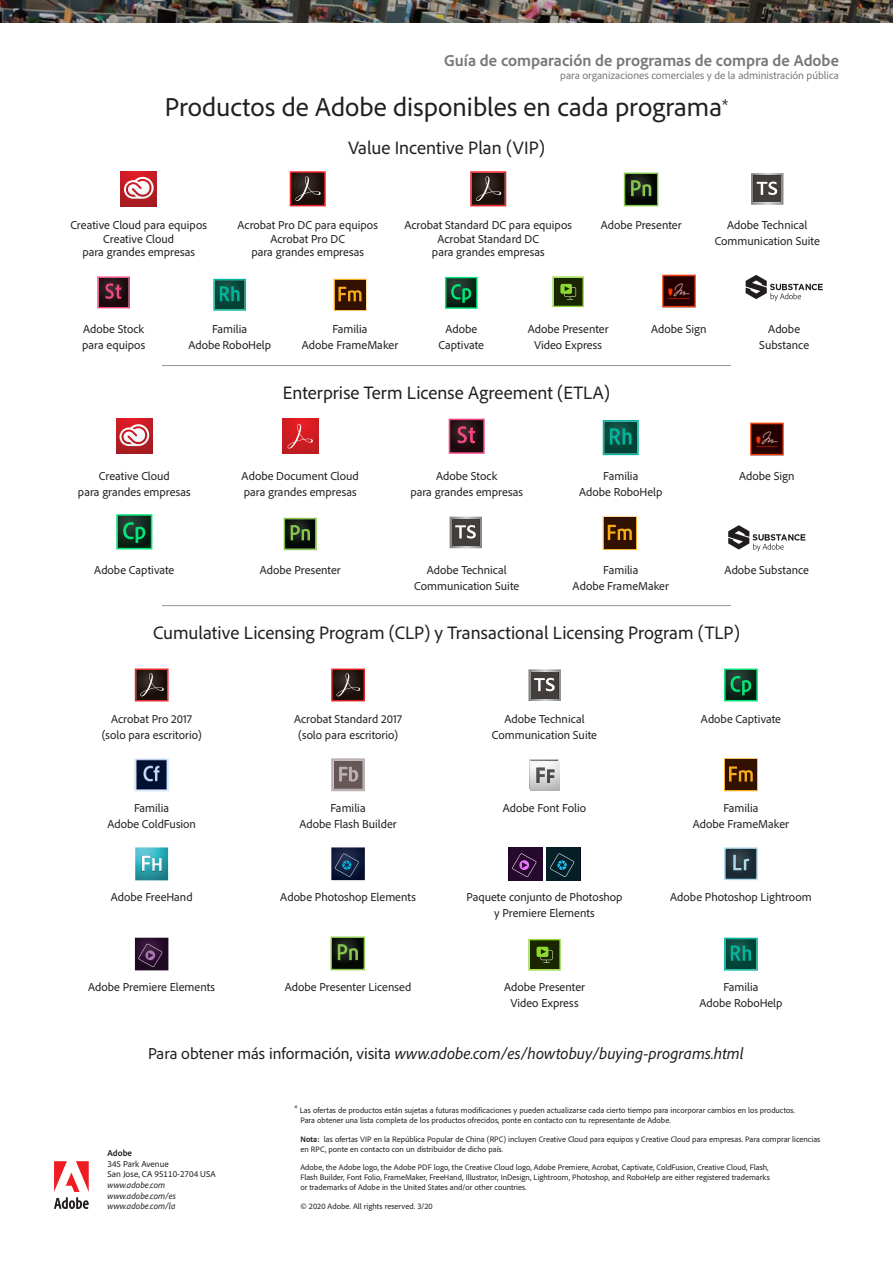
<style>
.page{position:relative;width:893px;height:1263px;background:#fff}
.page>*{position:absolute;margin:0;border:0;box-sizing:border-box;transform-origin:0 0}
.t1{font:27px "Adobe Clean";color:#231f20}
.t2{font:18.75px "Adobe Clean";color:#231f20}
.t3{font:italic 16.5px "Adobe Clean";color:#231f20}
.t4{font:700 16.5px "Adobe Clean";color:#76787b}
.t5{font:12px/15.8px "Adobe Clean";color:#231f20;text-align:center}
.t6{font:10.95px "Adobe Clean";color:#76787b}
.t7{font:italic 9px/10.5px "Adobe Clean";letter-spacing:.005em;color:#231f20}
.t8{font:9px/10.5px "Adobe Clean";color:#231f20}
.t9{font:700 9px "Adobe Clean";color:#231f20}
.t10{font:8.25px/9.9px "Adobe Clean";color:#231f20}
.s1{font-style:normal}
.s2{font-weight:700}
</style>
<div class="page">
<hr style="left:162px;top:365px;width:569px;height:1px;background:#939598">
<hr style="left:162px;top:605px;width:569px;height:1px;background:#939598">
<svg style="left:54px;top:1161px;width:35px;height:48px"></svg>
<img style="left:0;top:0;width:893px;height:23px">
<svg style="left:135px;top:668px;width:34px;height:33px"></svg>
<svg style="left:331px;top:668px;width:34px;height:33px"></svg>
<svg style="left:528px;top:669px;width:33px;height:32px"></svg>
<svg style="left:724px;top:668px;width:34px;height:33px"></svg>
<img style="left:135px;top:758px;width:34px;height:33px">
<svg style="left:331px;top:758px;width:34px;height:33px"></svg>
<svg style="left:529px;top:759px;width:31px;height:31px"></svg>
<svg style="left:724px;top:758px;width:34px;height:33px"></svg>
<img style="left:135px;top:847px;width:33px;height:33px">
<svg style="left:142px;top:855px;width:20px;height:16px"></svg>
<svg style="left:331px;top:847px;width:34px;height:33px"></svg>
<div style="left:509px;top:847px;width:34px;height:33px;background:#28092e"></div>
<svg style="left:512px;top:853px;width:24px;height:24px"></svg>
<div style="left:546px;top:847px;width:34px;height:33px;background:#061e26"></div>
<svg style="left:550px;top:853px;width:24px;height:24px"></svg>
<svg style="left:724px;top:847px;width:34px;height:33px"></svg>
<svg style="left:135px;top:938px;width:33px;height:32px"></svg>
<svg style="left:330px;top:936px;width:35px;height:34px"></svg>
<svg style="left:528px;top:939px;width:33px;height:31px"></svg>
<svg style="left:724px;top:938px;width:34px;height:32px"></svg>
<svg style="left:121px;top:171px;width:36px;height:35px"></svg>
<svg style="left:123px;top:177px;width:32px;height:22px"></svg>
<svg style="left:290px;top:171px;width:36px;height:35px"></svg>
<svg style="left:470px;top:171px;width:36px;height:35px"></svg>
<svg style="left:624px;top:173px;width:34px;height:33px"></svg>
<svg style="left:751px;top:173px;width:32px;height:32px"></svg>
<svg style="left:97px;top:276px;width:33px;height:32px"></svg>
<svg style="left:213px;top:279px;width:33px;height:32px"></svg>
<svg style="left:334px;top:279px;width:32px;height:32px"></svg>
<svg style="left:445px;top:277px;width:33px;height:32px"></svg>
<svg style="left:552px;top:276px;width:32px;height:31px"></svg>
<img style="left:662px;top:275px;width:34px;height:32px">
<svg style="left:746px;top:275px;width:77px;height:26px"></svg>
<svg style="left:116px;top:419px;width:36px;height:35px"></svg>
<svg style="left:119px;top:424px;width:31px;height:22px"></svg>
<svg style="left:282px;top:419px;width:36px;height:35px"></svg>
<svg style="left:287px;top:424px;width:26px;height:25px"></svg>
<svg style="left:449px;top:419px;width:36px;height:35px"></svg>
<svg style="left:603px;top:420px;width:36px;height:35px"></svg>
<img style="left:750px;top:423px;width:33px;height:32px">
<svg style="left:116px;top:514px;width:36px;height:35px"></svg>
<svg style="left:284px;top:518px;width:33px;height:32px"></svg>
<svg style="left:450px;top:517px;width:32px;height:31px"></svg>
<svg style="left:603px;top:516px;width:34px;height:34px"></svg>
<svg style="left:728px;top:525px;width:77px;height:26px"></svg>
<h3 class="t4" style="left:444px;top:50px;width:396px">Guía de comparación de programas de compra de Adobe</h3>
<p class="t6" style="left:560px;top:68px;width:280px">para organizaciones comerciales y de la administración pública</p>
<h1 class="t1" style="left:165px;top:89px;width:565px">Productos de Adobe disponibles en cada programa<sup>*</sup></h1>
<h2 class="t2" style="left:348px;top:136px;width:198px">Value Incentive Plan (VIP)</h2>
<p class="t5" style="left:70px;top:218px;width:138px;line-height:13.5px">Creative Cloud para equipos<br>Creative Cloud<br>para grandes empresas</p>
<p class="t5" style="left:238px;top:218px;width:142px;line-height:13.5px">Acrobat Pro DC para equipos<br>Acrobat Pro DC<br>para grandes empresas</p>
<p class="t5" style="left:405px;top:218px;width:169px;line-height:13.5px">Acrobat Standard DC para equipos<br>Acrobat Standard DC<br>para grandes empresas</p>
<p class="t5" style="left:601px;top:217px;width:82px">Adobe Presenter</p>
<p class="t5" style="left:715px;top:217px;width:107px">Adobe Technical<br>Communication Suite</p>
<p class="t5" style="left:82px;top:321px;width:65px;text-align:left">Adobe Stock para equipos</p>
<p class="t5" style="left:188px;top:321px;width:84px">Familia<br>Adobe RoboHelp</p>
<p class="t5" style="left:302px;top:321px;width:98px">Familia<br>Adobe FrameMaker</p>
<p class="t5" style="left:439px;top:321px;width:47px">Adobe<br>Captivate</p>
<p class="t5" style="left:528px;top:321px;width:82px">Adobe Presenter<br>Video Express</p>
<p class="t5" style="left:651px;top:321px;width:57px">Adobe Sign</p>
<p class="t5" style="left:759px;top:321px;width:51px">Adobe<br>Substance</p>
<h2 class="t2" style="left:283px;top:381px;width:329px">Enterprise Term License Agreement (ETLA)</h2>
<p class="t5" style="left:78px;top:468px;width:114px">Creative Cloud<br>para grandes empresas</p>
<p class="t5" style="left:242px;top:468px;width:119px;text-align:left">Adobe Document Cloud para grandes empresas</p>
<p class="t5" style="left:410px;top:468px;width:114px">Adobe Stock<br>para grandes empresas</p>
<p class="t5" style="left:579px;top:468px;width:85px">Familia<br>Adobe RoboHelp</p>
<p class="t5" style="left:739px;top:468px;width:57px">Adobe Sign</p>
<p class="t5" style="left:94px;top:562px;width:82px">Adobe Captivate</p>
<p class="t5" style="left:260px;top:562px;width:82px">Adobe Presenter</p>
<p class="t5" style="left:414px;top:562px;width:107px">Adobe Technical<br>Communication Suite</p>
<p class="t5" style="left:573px;top:562px;width:98px">Familia<br>Adobe FrameMaker</p>
<p class="t5" style="left:725px;top:562px;width:86px">Adobe Substance</p>
<h2 class="t2" style="left:153px;top:621px;width:588px">Cumulative Licensing Program (CLP) y Transactional Licensing Program (TLP)</h2>
<p class="t5" style="left:102px;top:711px;width:101px">Acrobat Pro 2017 (solo para escritorio)</p>
<p class="t5" style="left:294px;top:711px;width:110px">Acrobat Standard 2017 (solo para escritorio)</p>
<p class="t5" style="left:492px;top:711px;width:107px">Adobe Technical<br>Communication Suite</p>
<p class="t5" style="left:701px;top:711px;width:82px">Adobe Captivate</p>
<p class="t5" style="left:107px;top:800px;width:90px">Familia<br>Adobe ColdFusion</p>
<p class="t5" style="left:300px;top:800px;width:99px">Familia<br>Adobe Flash Builder</p>
<p class="t5" style="left:503px;top:800px;width:85px">Adobe Font Folio</p>
<p class="t5" style="left:693px;top:800px;width:98px">Familia<br>Adobe FrameMaker</p>
<p class="t5" style="left:111px;top:889px;width:83px">Adobe FreeHand</p>
<p class="t5" style="left:280px;top:889px;width:137px">Adobe Photoshop Elements</p>
<p class="t5" style="left:466px;top:889px;width:158px">Paquete conjunto de Photoshop y Premiere Elements</p>
<p class="t5" style="left:670px;top:889px;width:143px">Adobe Photoshop Lightroom</p>
<p class="t5" style="left:88px;top:979px;width:128px">Adobe Premiere Elements</p>
<p class="t5" style="left:285px;top:979px;width:128px">Adobe Presenter Licensed</p>
<p class="t5" style="left:504px;top:979px;width:82px">Adobe Presenter<br>Video Express</p>
<p class="t5" style="left:699px;top:979px;width:85px">Familia<br>Adobe RoboHelp</p>
<h3 class="t3" style="left:148px;top:1042px;width:597px"><span class="s1">Para obtener más información, visita</span> www.adobe.com/es/howtobuy/buying-programs.html</h3>
<p class="t9" style="left:107px;top:1147px;width:26px">Adobe</p>
<p class="t8" style="left:107px;top:1158px;width:110px">345 Park Avenue<br>San Jose, CA 95110-2704 USA</p>
<p class="t7" style="left:107px;top:1179px;width:70px">www.adobe.com www.adobe.com/es www.adobe.com/la</p>
<p class="t10" style="left:300px;top:1105px;width:496px;text-indent:-6px">* Las ofertas de productos están sujetas a futuras modificaciones y pueden actualizarse cada cierto tiempo para incorporar cambios en los productos.<br>Para obtener una lista completa de los productos ofrecidos, ponte en contacto con tu representante de Adobe.</p>
<p class="t10" style="left:300px;top:1134px;width:521px"><span class="s2">Nota:</span> las ofertas VIP en la República Popular de China (RPC) incluyen Creative Cloud para equipos y Creative Cloud para empresas. Para comprar licencias en RPC, ponte en contacto con un distribuidor de dicho país.</p>
<p class="t10" style="left:300px;top:1162px;width:471px">Adobe, the Adobe logo, the Adobe PDF logo, the Creative Cloud logo, Adobe Premiere, Acrobat, Captivate, ColdFusion, Creative Cloud, Flash,<br>Flash Builder, Font Folio, FrameMaker, FreeHand, Illustrator, InDesign, Lightroom, Photoshop, and RoboHelp are either registered trademarks or trademarks of Adobe in the United States and/or other countries.</p>
<p class="t10" style="left:300px;top:1201px;width:134px">© 2020 Adobe. All rights reserved. 3/20</p>
</div>
